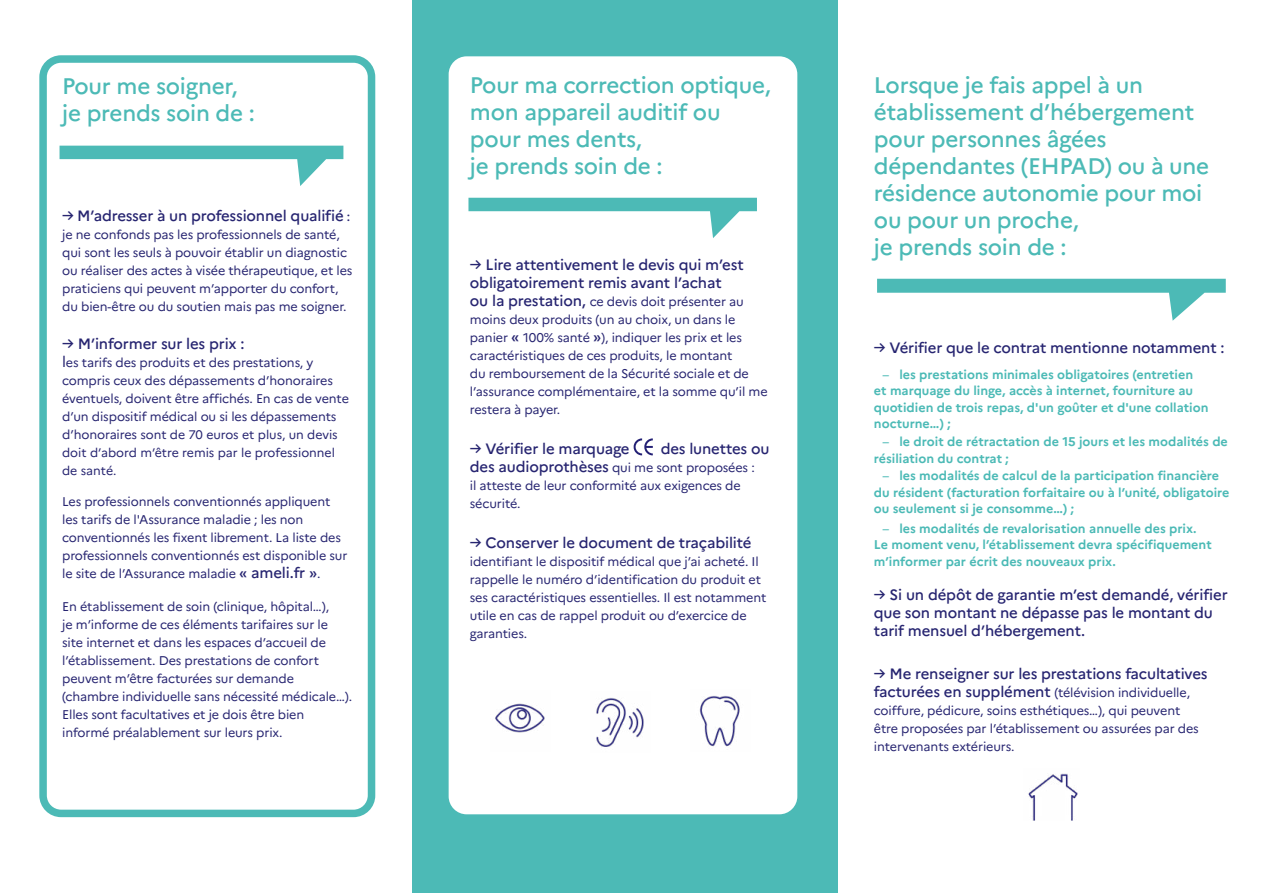
<style>
.page{position:relative;width:1263px;height:893px;background:#fff}
.page>*{position:absolute;margin:0;border:0;box-sizing:border-box;transform-origin:0 0}
.t1{font:500 22.5px/27px "Marianne";letter-spacing:-.01em;color:#4cbab6}
.t2{font:500 15px/18px "Marianne";letter-spacing:-.01em;color:#272571}
.t3{font:12.6px/18px "Marianne";letter-spacing:-.01em;color:#272571}
.t4{font:700 12.6px/16.5px "Marianne";color:#4cbab6}
.t5{font:12.3px/18px "Marianne";color:#272571}
.s1{font-size:12.6px}
.s2{font-size:15px}
.s3{font-weight:500;font-size:15px}
.s4{font-weight:400}
</style>
<div class="page">
<div style="left:412px;top:0;width:426px;height:893px;background:#4cbab6"></div>
<svg style="left:877px;top:279px;width:349px;height:42px"></svg>
<img style="left:1028px;top:773px;width:50px;height:47px">
<div style="left:39px;top:55px;width:336px;height:762px;border:8px solid #4cbab6;border-radius:18px"></div>
<svg style="left:60px;top:146px;width:283px;height:40px"></svg>
<div style="left:449px;top:56px;width:348px;height:758px;background:#fff;border-radius:18px"></div>
<svg style="left:468px;top:198px;width:289px;height:40px"></svg>
<img style="left:495px;top:703px;width:50px;height:30px">
<img style="left:596px;top:697px;width:48px;height:50px">
<img style="left:699px;top:696px;width:41px;height:51px">
<svg style="left:633px;top:438px;width:20px;height:17px"></svg>
<h1 class="t1" style="left:62px;top:72px;width:194px">Pour me soigner, je prends soin de :</h1>
<p class="t2" style="left:62px;top:207px;width:290px">→ M’adresser à un professionnel qualifié <span class="s1">:</span></p>
<p class="t3" style="left:62px;top:226px;width:292px">je ne confonds pas les professionnels de santé, qui sont les seuls à pouvoir établir un diagnostic ou réaliser des actes à visée thérapeutique, et les praticiens qui peuvent m’apporter du confort, du bien-être ou du soutien mais pas me soigner.</p>
<p class="t2" style="left:62px;top:334px;width:184px">→ M’informer sur les prix :</p>
<p class="t3" style="left:62px;top:353px;width:288px"><span class="s2">l</span>es tarifs des produits et des prestations, y compris ceux des dépassements d’honoraires éventuels, doivent être affichés. En cas de vente d’un dispositif médical ou si les dépassements</p>
<p class="t5" style="left:62px;top:425px;width:277px"><span class="s1">d’honoraires</span> sont de 70 euros et plus, un devis doit d’abord m’être remis par le professionnel de santé.</p>
<p class="t3" style="left:62px;top:493px;width:287px">Les professionnels conventionnés appliquent les tarifs de l'Assurance maladie ; les non conventionnés les fixent librement. La liste des professionnels conventionnés est disponible sur le site de l’Assurance maladie <span class="s3">« ameli.fr »</span>.</p>
<p class="t3" style="left:62px;top:598px;width:292px">En établissement de soin (clinique, hôpital…),<br>je m’informe de ces éléments tarifaires sur le site internet et dans les espaces d’accueil de l’établissement. Des prestations de confort peuvent m’être facturées sur demande (chambre individuelle sans nécessité médicale…).<br>Elles sont facultatives et je dois être bien informé préalablement sur leurs prix.</p>
<h1 class="t1" style="left:470px;top:72px;width:303px">Pour ma correction optique, mon appareil auditif ou pour mes dents,<br>je prends soin de :</h1>
<p class="t2" style="left:470px;top:256px;width:275px">→ Lire attentivement le devis qui m’est obligatoirement remis avant l’achat</p>
<p class="t3" style="left:470px;top:292px;width:299px"><span class="s3">ou la prestation,</span> ce devis doit présenter au moins deux produits (un au choix, un dans le panier <span class="s3">«</span> 100% santé <span class="s3">»</span>), indiquer les prix et les caractéristiques de ces produits, le montant<br>du remboursement de la Sécurité sociale et de l’assurance complémentaire, et la somme qu’il me restera à payer.</p>
<p class="t2" style="left:470px;top:439px;width:161px">→ Vérifier le marquage</p>
<p class="t2" style="left:661px;top:439px;width:110px">des lunettes ou</p>
<p class="t3" style="left:470px;top:458px;width:286px"><span class="s3">des audioprothèses</span> qui me sont proposées : il atteste de leur conformité aux exigences de sécurité.</p>
<p class="t2" style="left:470px;top:533px;width:283px">→ Conserver le document de traçabilité</p>
<p class="t3" style="left:470px;top:552px;width:298px">identifiant le dispositif médical que j’ai acheté. Il rappelle le numéro d’identification du produit et ses caractéristiques essentielles. Il est notamment utile en cas de rappel produit ou d’exercice de garanties.</p>
<h1 class="t1" style="left:874px;top:72px;width:337px">Lorsque je fais appel à un établissement d’hébergement pour personnes âgées dépendantes (EHPAD) ou à une résidence autonomie pour moi ou pour un proche,<br>je prends soin de :</h1>
<p class="t2" style="left:874px;top:338px;width:352px">→ Vérifier que le contrat mentionne notamment :</p>
<p class="t4" style="left:874px;top:366px;width:336px;text-indent:9px"><span class="s4">–</span> les prestations minimales obligatoires (entretien et marquage du linge, accès à internet, fourniture au quotidien de trois repas, d'un goûter et d'une collation nocturne…) ;</p>
<p class="t4" style="left:874px;top:433px;width:356px;text-indent:9px"><span class="s4">–</span> le droit de rétractation de 15 jours et les modalités de résiliation du contrat ;</p>
<p class="t4" style="left:874px;top:467px;width:357px;text-indent:9px"><span class="s4">–</span> les modalités de calcul de la participation financière du résident (facturation forfaitaire ou à l’unité, obligatoire ou seulement si je consomme…) ;</p>
<p class="t4" style="left:874px;top:520px;width:339px;text-indent:9px"><span class="s4">–</span> les modalités de revalorisation annuelle des prix.<br>Le moment venu, l’établissement devra spécifiquement m’informer par écrit des nouveaux prix.</p>
<p class="t2" style="left:874px;top:586px;width:355px">→ Si un dépôt de garantie m’est demandé, vérifier que son montant ne dépasse pas le montant du tarif mensuel d’hébergement.</p>
<p class="t2" style="left:874px;top:664px;width:335px">→ Me renseigner sur les prestations facultatives</p>
<p class="t3" style="left:874px;top:683px;width:326px"><span class="s3">facturées en supplément</span> (télévision individuelle, coiffure, pédicure, soins esthétiques…), qui peuvent être proposées par l’établissement ou assurées par des intervenants extérieurs.</p>
</div>
